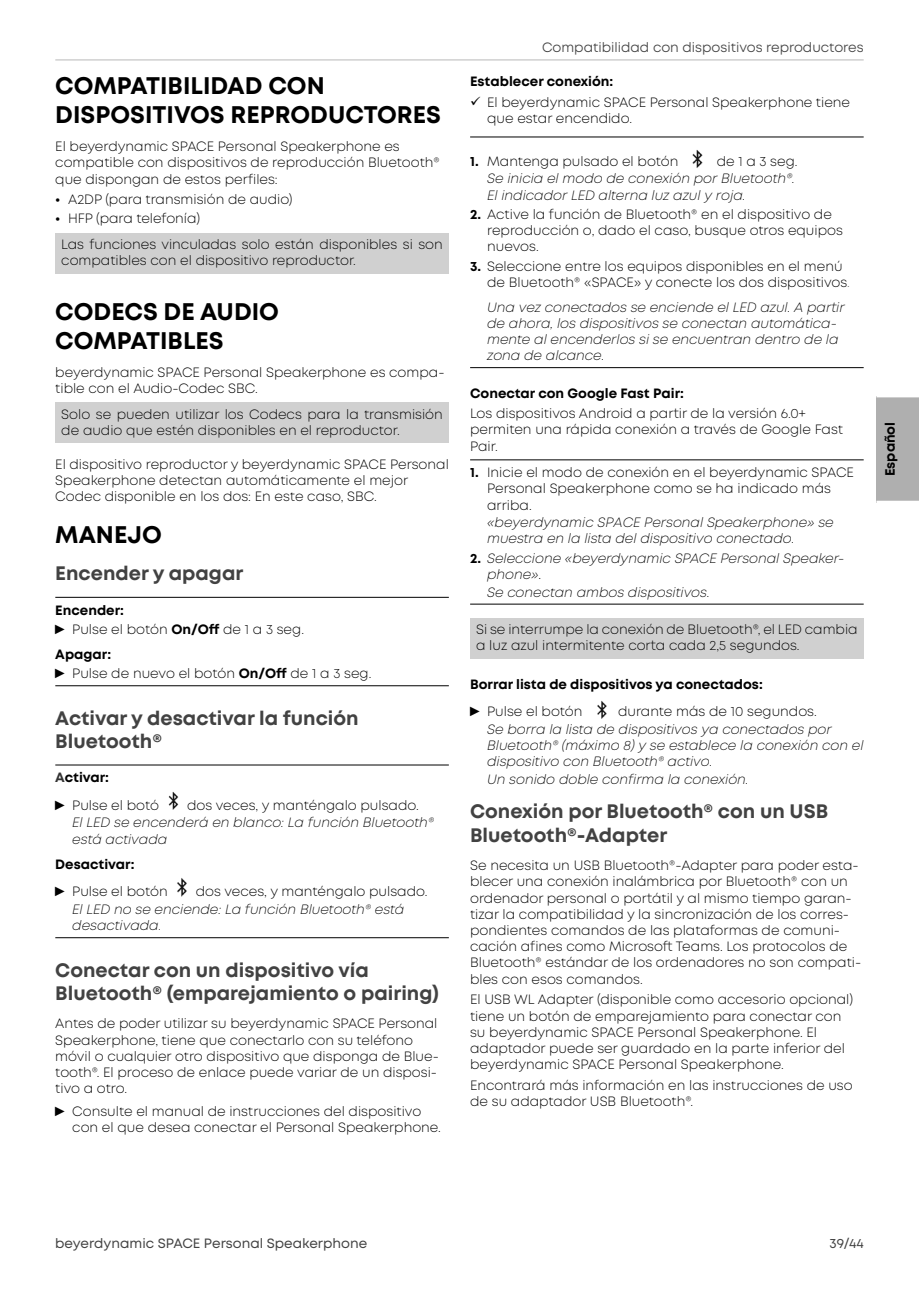
<style>
.page{position:relative;width:919px;height:1289px;background:#fff}
.page>*{position:absolute;margin:0;border:0;box-sizing:border-box;transform-origin:0 0}
.t1{font:700 24px/28.8px "Mont";color:#000}
.t2{font:700 19.5px/23.4px "Mont";color:#424242}
.t3{font:300 13.5px/16.2px "Mont";color:#000}
.t4{font:italic 300 13.5px/16.2px "Mont";color:#000}
.t5{font:700 13.5px/27.3px "Mont";color:#000}
.t6{font:13.5px "Mont";color:#424242}
.t7{font:13.5px "Mont";color:#424242}
.s1{font-weight:700}
.s2{font-family:"Arial Narrow";font-weight:400}
.s3{font-weight:700;color:#333}
.s4{color:#333}
.s5{color:#6b6b6b}
.s6{font-weight:700;font-style:normal}
.s7{font-style:normal}
.s8{font-weight:300}
</style>
<div class="page">
<hr style="left:55px;top:60px;width:808px;height:1px;background:#b8b8b8">
<div style="left:876px;top:396px;width:42px;height:106px;background:#afafaf"></div>
<hr style="left:876px;top:394px;width:42px;height:3px;background:#fff">
<hr style="left:876px;top:500px;width:42px;height:3px;background:#fff">
<div style="left:55px;top:233px;width:394px;height:40px;background:#d0d0d0"></div>
<div style="left:55px;top:403px;width:394px;height:40px;background:#d0d0d0"></div>
<hr style="left:55px;top:597px;width:394px;height:1px;background:#000">
<hr style="left:55px;top:685px;width:394px;height:1px;background:#000">
<hr style="left:55px;top:764px;width:394px;height:1px;background:#000">
<hr style="left:55px;top:937px;width:394px;height:1px;background:#000">
<img style="left:168px;top:792px;width:11px;height:18px">
<img style="left:177px;top:878px;width:10px;height:19px">
<div style="left:470px;top:618px;width:393px;height:40px;background:#d0d0d0"></div>
<hr style="left:470px;top:367px;width:393px;height:1px;background:#000">
<hr style="left:470px;top:137px;width:393px;height:1px;background:#000">
<img style="left:692px;top:150px;width:11px;height:18px">
<hr style="left:470px;top:459px;width:393px;height:1px;background:#000">
<hr style="left:470px;top:604px;width:393px;height:1px;background:#000">
<img style="left:597px;top:701px;width:10px;height:18px">
<h1 class="t1" style="left:55px;top:71px;width:387px">COMPATIBILIDAD CON<br>DISPOSITIVOS REPRODUCTORES</h1>
<p class="t3" style="left:55px;top:138px;width:386px">El beyerdynamic SPACE Personal Speakerphone es compatible con dispositivos de reproducción Bluetooth® que dispongan de estos perfiles:</p>
<p class="t3" style="left:55px;top:192px;width:239px"><span class="s1">•</span> A2DP (para transmisión de audio)</p>
<p class="t3" style="left:61px;top:206px;width:383px;line-height:25.2px;text-indent:-6px"><span class="s1">•</span> HFP (para telefonía)<br>Las funciones vinculadas solo están disponibles si son</p>
<p class="t3" style="left:61px;top:252px;width:296px">compatibles con el dispositivo reproductor.</p>
<h1 class="t1" style="left:55px;top:297px;width:225px">CODECS DE AUDIO<br>COMPATIBLES</h1>
<p class="t3" style="left:55px;top:364px;width:391px">beyerdynamic SPACE Personal Speakerphone es compa&shy;tible con el Audio-Codec SBC.</p>
<p class="t3" style="left:61px;top:406px;width:383px">Solo se pueden utilizar los Codecs para la transmisión de audio que estén disponibles en el reproductor.</p>
<p class="t3" style="left:55px;top:456px;width:395px">El dispositivo reproductor y beyerdynamic SPACE Personal<br>Speakerphone detectan automáticamente el mejor<br>Codec disponible en los dos: En este caso, SBC.</p>
<h1 class="t1" style="left:55px;top:520px;width:108px">MANEJO</h1>
<h2 class="t2" style="left:55px;top:562px;width:190px">Encender y apagar</h2>
<p class="t3" style="left:55px;top:600px;width:250px;line-height:19.2px"><span class="s1">Encender:<br></span><span class="s2">►</span> Pulse el botón <span class="s1">On/Off</span> de 1 a 3 seg.</p>
<p class="t3" style="left:55px;top:645px;width:317px;line-height:19.2px"><span class="s1">Apagar:<br></span><span class="s2">►</span> Pulse de nuevo el botón <span class="s1">On/Off</span> de 1 a 3 seg.</p>
<h2 class="t2" style="left:55px;top:706px;width:305px">Activar y desactivar la función<br>Bluetooth®</h2>
<p class="t3" style="left:55px;top:764px;width:105px;line-height:27.5px"><span class="s3">A</span><span class="s1">ctivar:<br></span><span class="s2">►</span> Pulse el botó</p>
<p class="t3" style="left:187px;top:797px;width:233px">dos veces, y manténgalo pulsado.</p>
<p class="t4" style="left:72px;top:814px;width:363px">El LED se encenderá en blanco: La función Bluetooth® está activada</p>
<p class="t3" style="left:55px;top:850px;width:114px;line-height:27.5px"><span class="s1">Desactivar:<br></span><span class="s2">►</span> Pulse el botón</p>
<p class="t3" style="left:196px;top:883px;width:233px">dos veces, y manténgalo pulsado.</p>
<p class="t4" style="left:72px;top:901px;width:333px">El LED no se enciende: La función Bluetooth® está desactivada<span class="s4">.</span></p>
<h2 class="t2" style="left:55px;top:958px;width:385px">Conectar con un dispositivo vía<br>Bluetooth® (emparejamiento o pairing)</h2>
<p class="t3" style="left:55px;top:1015px;width:385px">Antes de poder utilizar su beyerdynamic SPACE Personal Speakerphone, tiene que conectarlo con su teléfono móvil o cualquier otro dispositivo que disponga de Blue&shy;tooth®. El proceso de enlace puede variar de un disposi&shy;tivo a otro.</p>
<p class="t3" style="left:72px;top:1102px;width:370px;text-indent:-17px"><span class="s2">►</span> Consulte el manual de instrucciones del dispositivo con el que desea conectar el Personal Speakerphone.</p>
<p class="t6" style="left:542px;top:39px;width:323px">Compatibilidad con dispositivos reproductores</p>
<p class="t5" style="left:470px;top:68px;width:145px">Establecer conexión:</p>
<p class="t3" style="left:487px;top:94px;width:364px">El beyerdynamic SPACE Personal Speakerphone tiene que estar encendido.</p>
<p class="t3" style="left:470px;top:153px;width:210px"><span class="s1">1.</span> Mantenga pulsado el botón</p>
<p class="t3" style="left:716px;top:153px;width:82px">de 1 a 3 seg.</p>
<p class="t4" style="left:487px;top:171px;width:309px">Se inicia el modo de conexión por Bluetooth®.<br>El indicador LED alterna luz azul y roja.</p>
<p class="t3" style="left:487px;top:206px;width:357px;text-indent:-17px"><span class="s1">2.</span> Active la función de Bluetooth® en el dispositivo de reproducción o, dado el caso, busque otros equipos nuevos.</p>
<p class="t3" style="left:487px;top:258px;width:364px;text-indent:-17px"><span class="s1">3.</span> Seleccione entre los equipos disponibles en el menú de Bluetooth® «SPACE» y conecte los dos dispositivos<span class="s5">.</span></p>
<p class="t4" style="left:487px;top:299px;width:359px">Una vez conectados se enciende el LED azul. A partir de ahora, los dispositivos se conectan automática&shy;mente al encenderlos si se encuentran dentro de la zona de alcance.</p>
<p class="t5" style="left:470px;top:379px;width:215px">Conectar con Google Fast Pair:</p>
<p class="t3" style="left:470px;top:405px;width:374px">Los dispositivos Android a partir de la versión 6.0+ permiten una rápida conexión a través de Google Fast<br>Pair.</p>
<p class="t3" style="left:487px;top:464px;width:368px;text-indent:-17px"><span class="s1">1.</span> Inicie el modo de conexión en el beyerdynamic SPACE<br>Personal Speakerphone como se ha indicado más arriba.</p>
<p class="t4" style="left:487px;top:514px;width:348px">«beyerdynamic SPACE Personal Speakerphone» se muestra en la lista del dispositivo conectado.</p>
<p class="t4" style="left:487px;top:550px;width:358px;text-indent:-17px"><span class="s6">2.</span> Seleccione «beyerdynamic SPACE Personal Speaker&shy;phone»<span class="s7">.</span></p>
<p class="t4" style="left:487px;top:584px;width:224px">Se conectan ambos dispositivos.</p>
<p class="t3" style="left:476px;top:621px;width:383px">Si se interrumpe la conexión de Bluetooth®, el LED cambia a luz azul intermitente corta cada 2,5 segundos.</p>
<p class="t5" style="left:470px;top:670px;width:294px">Borrar lista de dispositivos ya conectados: <span class="s2">►</span> <span class="s8">Pulse el botón</span></p>
<p class="t3" style="left:618px;top:703px;width:200px">durante más de 10 segundos.</p>
<p class="t4" style="left:487px;top:721px;width:378px">Se borra la lista de dispositivos ya conectados por<br>Bluetooth® (máximo 8) y se establece la conexión con el dispositivo con Bluetooth® activo.</p>
<p class="t4" style="left:487px;top:771px;width:263px">Un sonido doble confirma la conexión.</p>
<h2 class="t2" style="left:470px;top:800px;width:359px">Conexión por Bluetooth® con un USB<br>Bluetooth®-Adapter</h2>
<p class="t3" style="left:470px;top:857px;width:392px">Se necesita un USB Bluetooth®-Adapter para poder esta&shy;blecer una conexión inalámbrica por Bluetooth® con un ordenador personal o portátil y al mismo tiempo garan&shy;tizar la compatibilidad y la sincronización de los corres&shy;pondientes comandos de las plataformas de comuni&shy;cación afines como Microsoft Teams. Los protocolos de Bluetooth® estándar de los ordenadores no son compati&shy;bles con esos comandos.</p>
<p class="t3" style="left:470px;top:991px;width:384px">El USB WL Adapter (disponible como accesorio opcional) tiene un botón de emparejamiento para conectar con su beyerdynamic SPACE Personal Speakerphone. El adaptador puede ser guardado en la parte inferior del beyerdynamic SPACE Personal Speakerphone.</p>
<p class="t3" style="left:470px;top:1077px;width:384px">Encontrará más información en las instrucciones de uso de su adaptador USB Bluetooth®.</p>
<p class="t5" style="left:876px;top:476px;width:56px;rotate:-90deg">Español</p>
<p class="t7" style="left:55px;top:1234px;width:313px">beyerdynamic SPACE Personal Speakerphone</p>
<p class="t7" style="left:829px;top:1234px;width:36px">39/44</p>
</div>
